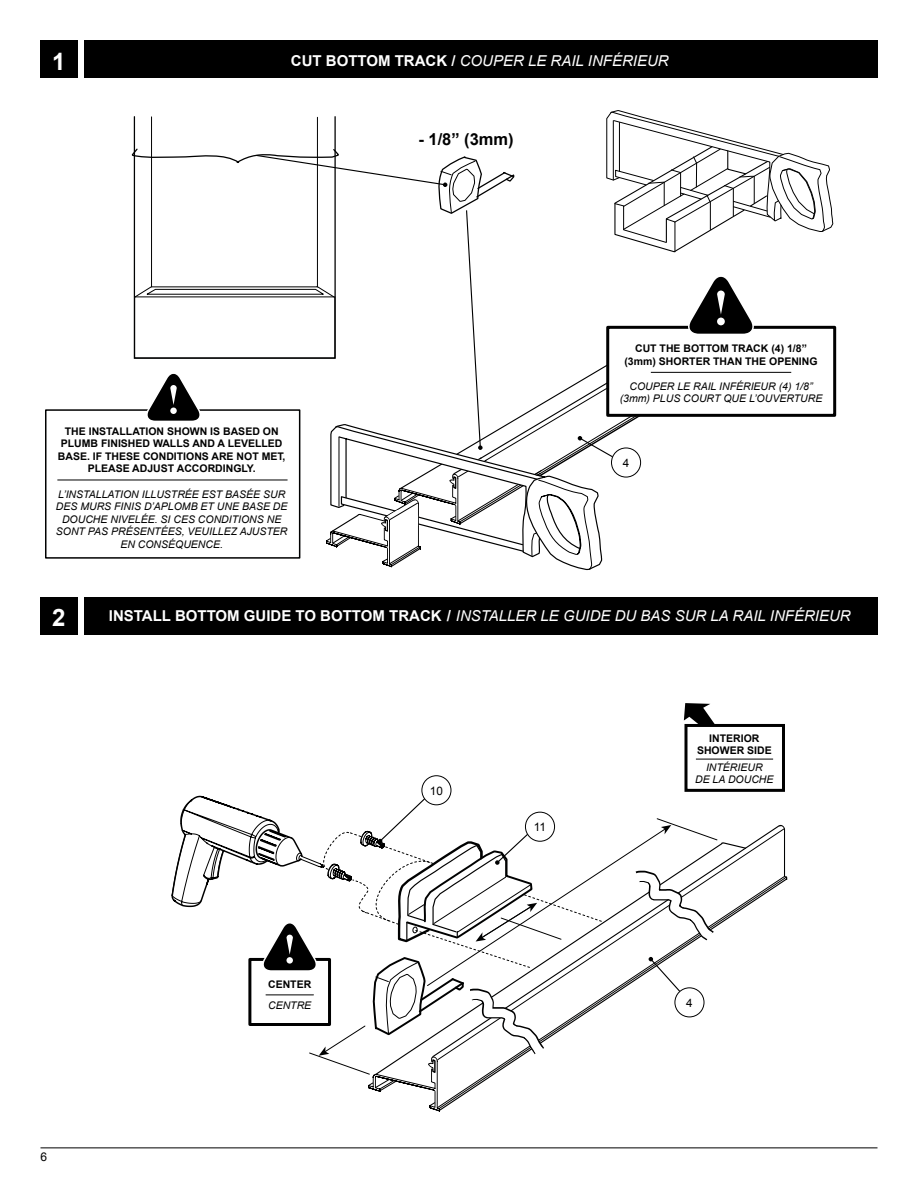
<style>
.page{position:relative;width:918px;height:1188px;background:#fff}
.page>*{position:absolute;margin:0;border:0;box-sizing:border-box;transform-origin:0 0}
.t1{font:700 24px "Arial";color:#fff}
.t2{font:700 16.5px "Arial";color:#000}
.t3{font:italic 15px "Arial";color:#fff}
.t4{font:12px "Arial";color:#000}
.t5{font:11.7px "Arial";color:#000}
.t6{font:italic 10.5px/12.6px "Arial";color:#000;text-align:center}
.t7{font:700 10.5px/12.6px "Arial";color:#000;text-align:center}
.s1{font-weight:700;font-style:normal}
.s2{font-weight:900;font-style:normal}
</style>
<div class="page">
<hr style="left:40px;top:1148px;width:838px;height:1px;background:#000">
<div style="left:84px;top:40px;width:794px;height:38px;background:#000"></div>
<div style="left:84px;top:597px;width:794px;height:38px;background:#000"></div>
<div style="left:40px;top:40px;width:38px;height:38px;background:#000"></div>
<div style="left:40px;top:597px;width:38px;height:38px;background:#000"></div>
<div style="left:422px;top:775px;width:29px;height:30px;border:1px solid #000;border-radius:50%"></div>
<div style="left:45px;top:409px;width:255px;height:150px;background:#fff;border:2px solid #000101"></div>
<svg style="left:131px;top:110px;width:703px;height:461px"></svg>
<div style="left:170px;top:408px;width:7px;height:6px;background:#fff;border-radius:50%"></div>
<hr style="left:58px;top:480px;width:229px;height:1px;background:#000101">
<svg style="left:171px;top:795px;width:617px;height:317px"></svg>
<svg style="left:684px;top:703px;width:31px;height:21px"></svg>
<div style="left:684px;top:724px;width:101px;height:68px;background:#fff;border:3px solid #000"></div>
<hr style="left:696px;top:759px;width:77px;height:1px;background:#000">
<h1 class="t1" style="left:52px;top:45px;width:15px">1</h1>
<h3 class="t3" style="left:291px;top:51px;width:379px"><span class="s1">CUT BOTTOM TRACK /</span> COUPER LE RAIL INFÉRIEUR</h3>
<h2 class="t2" style="left:418px;top:129px;width:97px">- 1/8” (3mm)</h2>
<p class="t7" style="left:624px;top:342px;width:195px">CUT THE BOTTOM TRACK (4) 1/8” (3mm) SHORTER THAN THE OPENING</p>
<p class="t6" style="left:620px;top:380px;width:204px">COUPER LE RAIL INFÉRIEUR (4) 1/8” (3mm) PLUS COURT QUE L’OUVERTURE</p>
<p class="t7" style="left:58px;top:425px;width:229px">THE INSTALLATION SHOWN IS BASED ON PLUMB FINISHED WALLS AND A LEVELLED BASE. IF THESE CONDITIONS ARE NOT MET, PLEASE ADJUST ACCORDINGLY.</p>
<p class="t6" style="left:56px;top:488px;width:233px">L’INSTALLATION ILLUSTRÉE EST BASÉE SUR DES MURS FINIS D’APLOMB ET UNE BASE DE DOUCHE NIVELÉE. SI CES CONDITIONS NE SONT PAS PRÉSENTÉES, VEUILLEZ AJUSTER EN CONSÉQUENCE.</p>
<p class="t5" style="left:623px;top:455px;width:8px">4</p>
<h1 class="t1" style="left:52px;top:601px;width:15px">2</h1>
<h3 class="t3" style="left:109px;top:606px;width:743px"><span class="s1">INSTALL BOTTOM GUIDE TO BOTTOM TRACK</span> <span class="s2">/</span> INSTALLER LE GUIDE DU BAS SUR LA RAIL INFÉRIEUR</h3>
<p class="t5" style="left:430px;top:783px;width:15px">10</p>
<p class="t5" style="left:534px;top:819px;width:14px">11</p>
<p class="t7" style="left:697px;top:732px;width:76px">INTERIOR<br>SHOWER SIDE</p>
<p class="t6" style="left:695px;top:761px;width:80px">INTÉRIEUR<br>DE LA DOUCHE</p>
<p class="t4" style="left:40px;top:1149px;width:8px">6</p>
<p class="t7" style="left:268px;top:978px;width:45px">CENTER</p>
<p class="t6" style="left:268px;top:999px;width:45px">CENTRE</p>
<p class="t5" style="left:686px;top:995px;width:8px">4</p>
</div>
